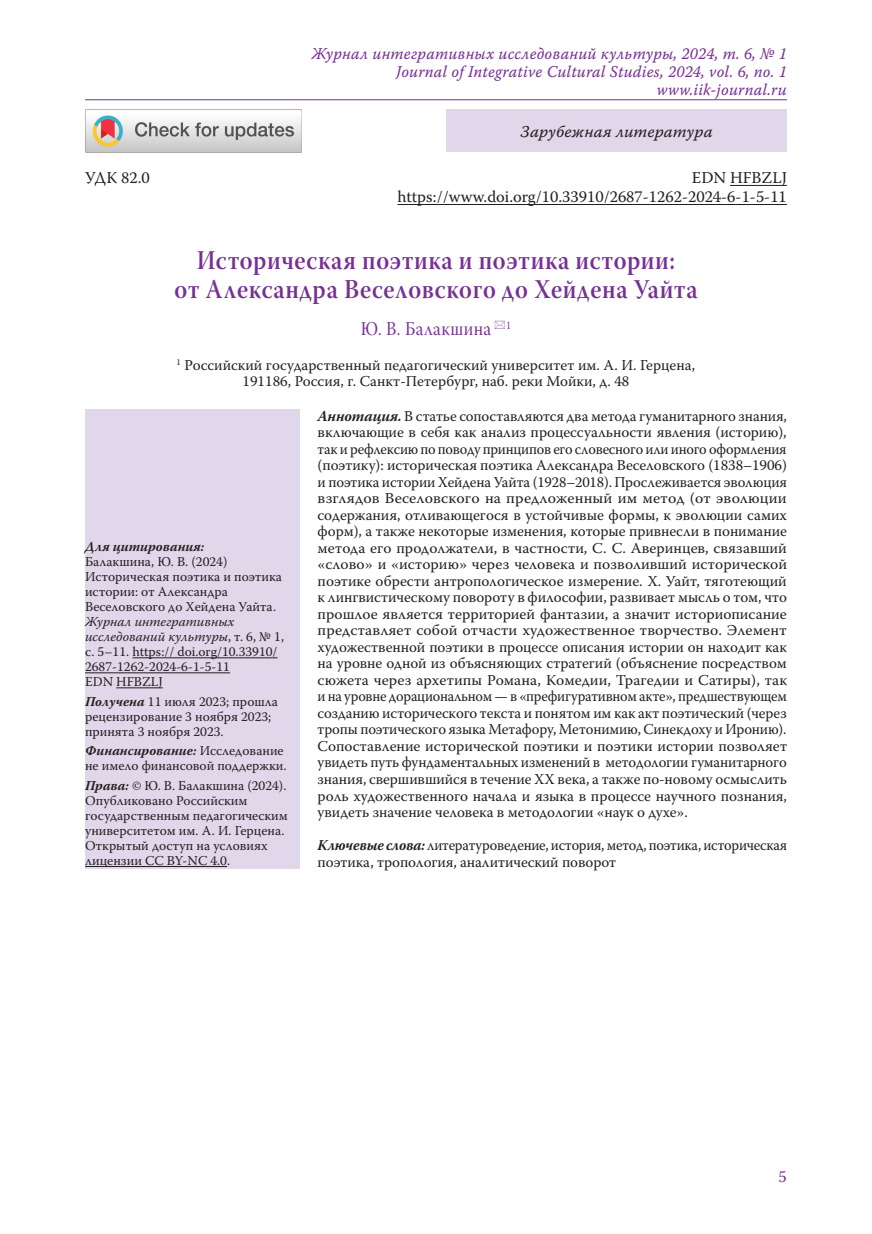
<style>
.page{position:relative;width:872px;height:1234px;background:#fff}
.page>*{position:absolute;margin:0;border:0;box-sizing:border-box;transform-origin:0 0}
.Заголовок_1{font:27px/28.5px "Warnock Pro Semibold Subh";letter-spacing:.025em;color:#763193;text-align:center;scale:.9 1}
.Заголовок_2{font:19.5px "Warnock Pro Subh";letter-spacing:.025em;color:#763193;scale:.9 1}
.t1{font:16.5px/18px "Warnock Pro It Capt";letter-spacing:.01em;color:#763193;text-align:right;scale:.95 1}
.Body{font:16.5px "Warnock Pro";color:#231f20}
.t2{font:16.5px "Warnock Pro It Capt";color:#231f20}
.t3{font:16.5px "Warnock Pro";color:#763193}
.Annotation{font:15px/16.5px "Warnock Pro";letter-spacing:-.005em;color:#231f20;text-align:justify}
.Affiliation{font:15px/16.5px "Warnock Pro";color:#231f20;text-align:center}
.Annotation-2{font:15px/16.5px "Warnock Pro";letter-spacing:-.005em;color:#231f20;scale:.95 1}
.Affiliation_info{font:13.5px/15px "Warnock Pro";color:#231f20}
.s1{font-weight:700;font-style:italic}
.s2{font-style:italic}
</style>
<div class="page">
<hr style="left:85px;top:99px;width:702px;height:1px;background:#763193">
<div style="left:446px;top:109px;width:341px;height:43px;background:#e1d7ea"></div>
<hr style="left:730px;top:185px;width:57px;height:1px;background:#231f20">
<hr style="left:397px;top:204px;width:390px;height:1px;background:#231f20">
<div style="left:85px;top:409px;width:214px;height:459px;background:#e1d7ea"></div>
<hr style="left:132px;top:657px;width:145px;height:1px;background:#231f20">
<hr style="left:85px;top:672px;width:145px;height:1px;background:#231f20">
<hr style="left:116px;top:687px;width:47px;height:1px;background:#231f20">
<hr style="left:85px;top:865px;width:142px;height:1px;background:#231f20">
<img style="left:85px;top:109px;width:217px;height:43px">
<p class="t1" style="left:312px;top:44px;width:501px">Журнал интегративных исследований культуры, 2024, т. 6, № 1<br>Journal of Integrative Cultural Studies, 2024, vol. 6, no. 1 www.iik-journal.ru</p>
<p class="t2" style="left:520px;top:121px;width:194px">Зарубежная литература</p>
<p class="Body" style="left:85px;top:168px;width:66px">УДК 82.0</p>
<p class="Body" style="left:692px;top:168px;width:96px">EDN HFBZLJ</p>
<p class="Body" style="left:397px;top:187px;width:391px">https://www.doi.org/10.33910/2687-1262-2024-6-1-5-11</p>
<p class="Заголовок_1" style="left:174px;top:245px;width:582px">Историческая поэтика и поэтика истории:<br>от Александра Веселовского до Хейдена Уайта</p>
<p class="Заголовок_2" style="left:361px;top:318px;width:168px">Ю. В. Балакшина <sup>1</sup></p>
<p class="Affiliation" style="left:177px;top:356px;width:520px"><sup>1</sup> Российский государственный педагогический университет им. А. И. Герцена,<br>191186, Россия, г. Санкт-Петербург, наб. реки Мойки, д. 48</p>
<p class="Affiliation_info" style="left:85px;top:538px;width:201px"><span class="s1">Для цитирования:<br></span>Балакшина, Ю. В. (2024)<br>Историческая поэтика и поэтика истории: от Александра<br>Веселовского до Хейдена Уайта.<br><span class="s2">Журнал интегративных исследований культуры</span>, т. 6, № 1, с. 5–11. https:// doi.org/10.33910/<br>2687-1262-2024-6-1-5-11<br>EDN HFBZLJ</p>
<p class="Affiliation_info" style="left:85px;top:693px;width:194px"><span class="s1">Получена</span> 11 июля 2023; прошла рецензирование 3 ноября 2023; принята 3 ноября 2023.</p>
<p class="Affiliation_info" style="left:85px;top:742px;width:203px"><span class="s1">Финансирование:</span> Исследование не имело финансовой поддержки.</p>
<p class="Affiliation_info" style="left:85px;top:777px;width:204px"><span class="s1">Права:</span> © Ю. В. Балакшина (2024).<br>Опубликовано Российским государственным педагогическим университетом им. А. И. Герцена.<br>Открытый доступ на условиях лицензии CC BY-NC 4.0.</p>
<p class="Annotation" style="left:317px;top:407px;width:471px"><span class="s1">Аннотация.</span> В статье сопоставляются два метода гуманитарного знания, включающие в себя как анализ процессуальности явления (историю), так и рефлексию по поводу принципов его словесного или иного оформления (поэтику): историческая поэтика Александра Веселовского (1838–1906) и поэтика истории Хейдена Уайта (1928–2018). Прослеживается эволюция взглядов Веселовского на предложенный им метод (от эволюции содержания, отливающегося в устойчивые формы, к эволюции самих форм), а также некоторые изменения, которые привнесли в понимание метода его продолжатели, в частности, С. С. Аверинцев, связавший «слово» и «историю» через человека и позволивший исторической поэтике обрести антропологическое измерение. Х. Уайт, тяготеющий к лингвистическому повороту в философии, развивает мысль о том, что прошлое является территорией фантазии, а значит историописание представляет собой отчасти художественное творчество. Элемент художественной поэтики в процессе описания истории он находит как на уровне одной из объясняющих стратегий (объяснение посредством сюжета через архетипы Романа, Комедии, Трагедии и Сатиры), так и на уровне дорациональном — в «префигуративном акте», предшествующем созданию исторического текста и понятом им как акт поэтический (через тропы поэтического языка Метафору, Метонимию, Синекдоху и Иронию).<br>Сопоставление исторической поэтики и поэтики истории позволяет увидеть путь фундаментальных изменений в методологии гуманитарного знания, свершившийся в течение ХХ века, а также по-новому осмыслить роль художественного начала и языка в процессе научного познания, увидеть значение человека в методологии «наук о духе».</p>
<p class="Annotation-2" style="left:317px;top:836px;width:496px"><span class="s1">Ключевые слова:</span> литературоведение, история, метод, поэтика, историческая поэтика, тропология, аналитический поворот</p>
<p class="t3" style="left:778px;top:1166px;width:10px">5</p>
</div>
